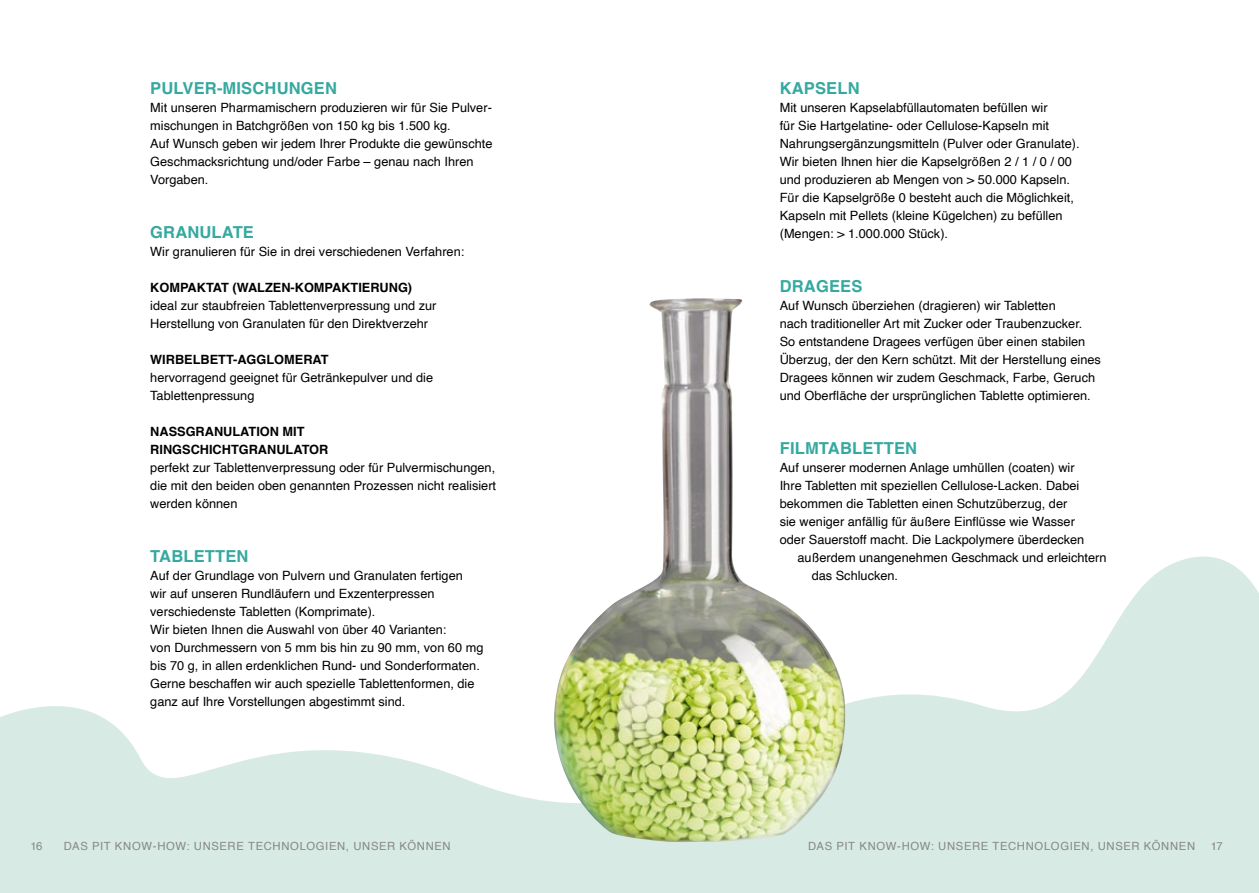
<style>
.page{position:relative;width:1259px;height:893px;background:#fff}
.page>*{position:absolute;margin:0;border:0;box-sizing:border-box;transform-origin:0 0}
.t1{font:700 16.5px "Helvetica";letter-spacing:.01em;color:#35a9a0}
.t2{font:12.75px/18px "Helvetica";color:#000}
.t3{font:700 12.75px/18px "Helvetica";color:#000}
.t4{font:11.25px "Helvetica";letter-spacing:.06em;color:#878787}
</style>
<div class="page">
<svg style="left:0;top:556px;width:1259px;height:337px;fill:#d7eae4"></svg>
<img style="left:554px;top:298px;width:291px;height:545px">
<p class="t1" style="left:150px;top:78px;width:188px">PULVER-MISCHUNGEN</p>
<p class="t2" style="left:150px;top:99px;width:344px">Mit unseren Pharmamischern produzieren wir für Sie Pulver&shy;mischungen in Batchgrößen von 150 kg bis 1.500 kg.<br>Auf Wunsch geben wir jedem Ihrer Produkte die gewünschte Geschmacksrichtung und/oder Farbe – genau nach Ihren Vorgaben.</p>
<p class="t1" style="left:150px;top:222px;width:105px">GRANULATE</p>
<p class="t2" style="left:150px;top:243px;width:315px">Wir granulieren für Sie in drei verschiedenen Verfahren:</p>
<p class="t3" style="left:150px;top:280px;width:263px">KOMPAKTAT (WALZEN-KOMPAKTIERUNG)</p>
<p class="t2" style="left:150px;top:297px;width:288px">ideal zur staubfreien Tablettenverpressung und zur<br>Herstellung von Granulaten für den Direktverzehr</p>
<p class="t3" style="left:150px;top:352px;width:180px">WIRBELBETT-AGGLOMERAT</p>
<p class="t2" style="left:150px;top:369px;width:284px">hervorragend geeignet für Getränkepulver und die<br>Tablettenpressung</p>
<p class="t3" style="left:150px;top:424px;width:180px">NASSGRANULATION MIT<br>RINGSCHICHTGRANULATOR</p>
<p class="t2" style="left:150px;top:459px;width:347px;text-align:justify">perfekt zur Tablettenverpressung oder für Pulvermischungen, die mit den beiden oben genannten Prozessen nicht realisiert werden können</p>
<p class="t1" style="left:150px;top:546px;width:100px">TABLETTEN</p>
<p class="t2" style="left:150px;top:567px;width:335px">Auf der Grundlage von Pulvern und Granulaten fertigen<br>wir auf unseren Rundläufern und Exzenterpressen verschiedenste Tabletten (Komprimate).<br>Wir bieten Ihnen die Auswahl von über 40 Varianten:<br>von Durchmessern von 5 mm bis hin zu 90 mm, von 60 mg bis 70 g, in allen erdenklichen Rund- und Sonderformaten.<br>Gerne beschaffen wir auch spezielle Tablettenformen, die ganz auf Ihre Vorstellungen abgestimmt sind.</p>
<p class="t1" style="left:780px;top:78px;width:81px">KAPSELN</p>
<p class="t2" style="left:780px;top:99px;width:301px">Mit unseren Kapselabfüllautomaten befüllen wir<br>für Sie Hartgelatine- oder Cellulose-Kapseln mit Nahrungsergänzungsmitteln (Pulver oder Granulate).<br>Wir bieten Ihnen hier die Kapselgrößen 2 / 1 / 0 / 00 und produzieren ab Mengen von &gt; 50.000 Kapseln.<br>Für die Kapselgröße 0 besteht auch die Möglichkeit, Kapseln mit Pellets (kleine Kügelchen) zu befüllen (Mengen: &gt; 1.000.000 Stück).</p>
<p class="t1" style="left:780px;top:276px;width:84px">DRAGEES</p>
<p class="t2" style="left:780px;top:297px;width:323px">Auf Wunsch überziehen (dragieren) wir Tabletten<br>nach traditioneller Art mit Zucker oder Traubenzucker.<br>So entstandene Dragees verfügen über einen stabilen Überzug, der den Kern schützt. Mit der Herstellung eines Dragees können wir zudem Geschmack, Farbe, Geruch und Oberfläche der ursprünglichen Tablette optimieren.</p>
<p class="t1" style="left:780px;top:438px;width:139px">FILMTABLETTEN</p>
<p class="t2" style="left:780px;top:459px;width:296px">Auf unserer modernen Anlage umhüllen (coaten) wir</p>
<p class="t2" style="left:780px;top:477px;width:301px">Ihre Tabletten mit speziellen Cellulose-Lacken. Dabei</p>
<p class="t2" style="left:780px;top:495px;width:289px">bekommen die Tabletten einen Schutzüberzug, der</p>
<p class="t2" style="left:780px;top:513px;width:297px">sie weniger anfällig für äußere Einflüsse wie Wasser</p>
<p class="t2" style="left:780px;top:531px;width:306px">oder Sauerstoff macht. Die Lackpolymere überdecken</p>
<p class="t2" style="left:797px;top:549px;width:310px">außerdem unangenehmen Geschmack und erleichtern</p>
<p class="t2" style="left:811px;top:567px;width:88px">das Schlucken.</p>
<p class="t4" style="left:30px;top:837px;width:14px">16</p>
<p class="t4" style="left:64px;top:837px;width:388px">DAS PIT KNOW-HOW: UNSERE TECHNOLOGIEN, UNSER KÖNNEN</p>
<p class="t4" style="left:808px;top:837px;width:388px">DAS PIT KNOW-HOW: UNSERE TECHNOLOGIEN, UNSER KÖNNEN</p>
<p class="t4" style="left:1211px;top:837px;width:13px">17</p>
</div>
